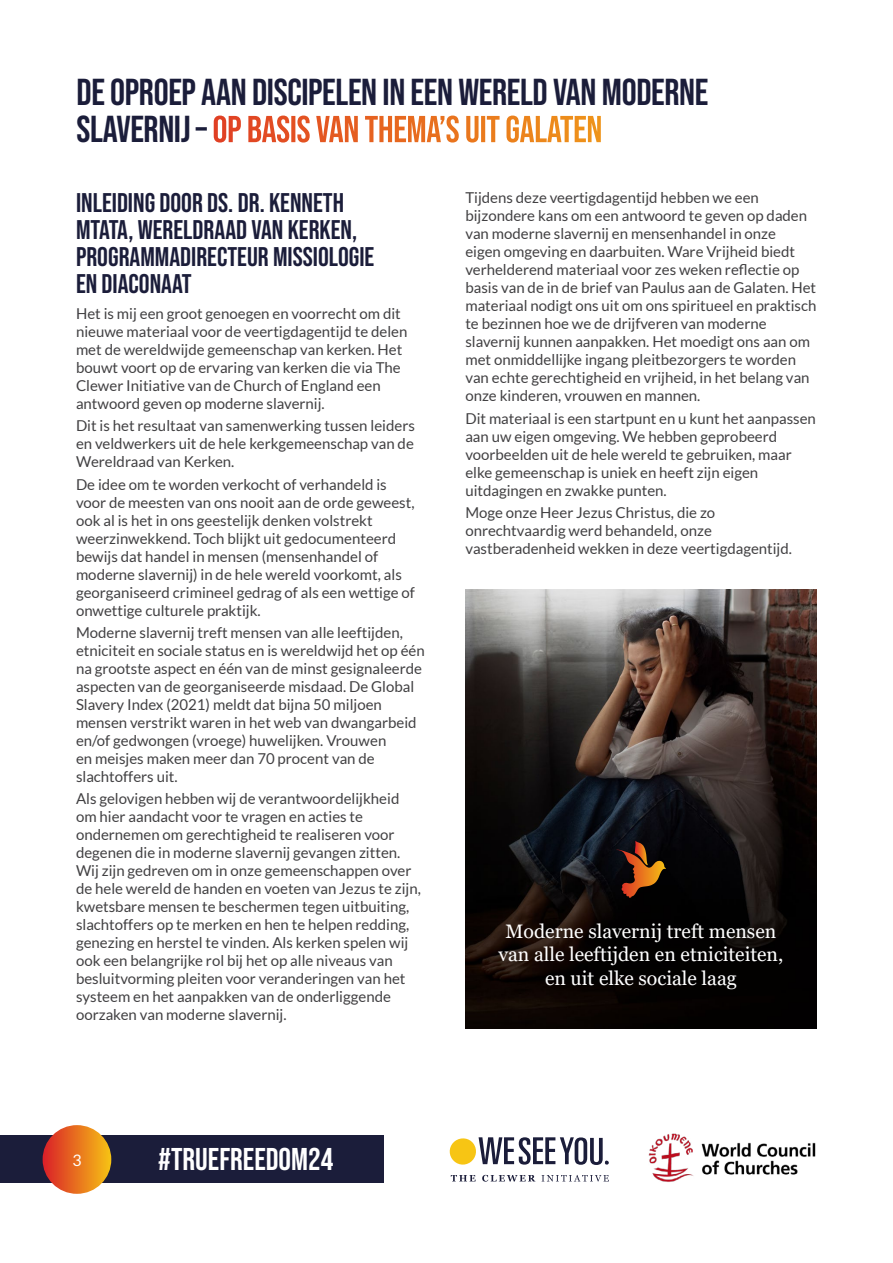
<style>
.page{position:relative;width:893px;height:1263px;background:#fff}
.page>*{position:absolute;margin:0;border:0;box-sizing:border-box;transform-origin:0 0}
.t1{font:37.5px/37.5px "Bebas Neue";letter-spacing:-.01em;color:#1b1d3a}
.t2{font:31.5px "Bebas Neue";color:#fff}
.t3{font:27px/27px "Bebas Neue";color:#1b1d3a}
.t4{font:19.5px/23.4px "Georgia";color:#fff;text-align:center}
.t5{font:15.75px "Lato";color:#fff}
.t6{font:15px/18px "Lato";color:#414042}
.s1{color:#fff}
</style>
<div class="page">
<img style="left:465px;top:590px;width:351px;height:438px">
<svg style="left:616px;top:841px;width:50px;height:57px;background:#572c11"></svg>
<svg style="left:451px;top:1175px;width:25px;height:6px"></svg>
<svg style="left:482px;top:1175px;width:53px;height:6px"></svg>
<svg style="left:542px;top:1175px;width:67px;height:6px"></svg>
<svg style="left:450px;top:1137px;width:159px;height:28px"></svg>
<img style="left:648px;top:1133px;width:168px;height:49px">
<div style="left:0;top:1135px;width:383px;height:48px;background:#1b1d3a"></div>
<div style="left:43px;top:1126px;width:68px;height:67px;background:linear-gradient(to right,#da2028,#f6c015);border-radius:34px"></div>
<div style="left:43px;top:1125px;width:68px;height:69px;border:2px solid #fff;border-radius:50%"></div>
<h1 class="t1" style="left:77px;top:73px;width:633px">DE OPROEP AAN DISCIPELEN IN EEN WERELD VAN MODERNE<br>SLAVERNIJ – <span class="s1">OP BASIS VAN THEMA’S UIT GALATEN</span></h1>
<h3 class="t3" style="left:76px;top:188px;width:300px">INLEIDING DOOR DS. DR. KENNETH<br>MTATA, WERELDRAAD VAN KERKEN,<br>PROGRAMMADIRECTEUR MISSIOLOGIE<br>EN DIACONAAT</h3>
<p class="t6" style="left:76px;top:305px;width:333px">Het is mij een groot genoegen en voorrecht om dit nieuwe materiaal voor de veertigdagentijd te delen met de wereldwijde gemeenschap van kerken. Het bouwt voort op de ervaring van kerken die via The Clewer Initiative van de Church of England een antwoord geven op moderne slavernij.</p>
<p class="t6" style="left:76px;top:417px;width:340px;text-align:justify">Dit is het resultaat van samenwerking tussen leiders en veldwerkers uit de hele kerkgemeenschap van de Wereldraad van Kerken.</p>
<p class="t6" style="left:76px;top:475px;width:340px">De idee om te worden verkocht of verhandeld is voor de meesten van ons nooit aan de orde geweest, ook al is het in ons geestelijk denken volstrekt weerzinwekkend. Toch blijkt uit gedocumenteerd bewijs dat handel in mensen (mensenhandel of moderne slavernij) in de hele wereld voorkomt, als georganiseerd crimineel gedrag of als een wettige of onwettige culturele praktijk.</p>
<p class="t6" style="left:76px;top:623px;width:350px">Moderne slavernij treft mensen van alle leeftijden, etniciteit en sociale status en is wereldwijd het op één na grootste aspect en één van de minst gesignaleerde aspecten van de georganiseerde misdaad. De Global Slavery Index (2021) meldt dat bijna 50 miljoen mensen verstrikt waren in het web van dwangarbeid en/of gedwongen (vroege) huwelijken. Vrouwen<br>en meisjes maken meer dan 70 procent van de slachtoffers uit.</p>
<p class="t6" style="left:76px;top:790px;width:346px">Als gelovigen hebben wij de verantwoordelijkheid om hier aandacht voor te vragen en acties te ondernemen om gerechtigheid te realiseren voor degenen die in moderne slavernij gevangen zitten.<br>Wij zijn gedreven om in onze gemeenschappen over de hele wereld de handen en voeten van Jezus te zijn, kwetsbare mensen te beschermen tegen uitbuiting, slachtoffers op te merken en hen te helpen redding, genezing en herstel te vinden. Als kerken spelen wij ook een belangrijke rol bij het op alle niveaus van besluitvorming pleiten voor veranderingen van het systeem en het aanpakken van de onderliggende oorzaken van moderne slavernij.</p>
<p class="t6" style="left:465px;top:189px;width:353px">Tijdens deze veertigdagentijd hebben we een bijzondere kans om een antwoord te geven op daden van moderne slavernij en mensenhandel in onze<br>eigen omgeving en daarbuiten. Ware Vrijheid biedt verhelderend materiaal voor zes weken reflectie op basis van de in de brief van Paulus aan de Galaten. Het materiaal nodigt ons uit om ons spiritueel en praktisch te bezinnen hoe we de drijfveren van moderne slavernij kunnen aanpakken. Het moedigt ons aan om met onmiddellijke ingang pleitbezorgers te worden van echte gerechtigheid en vrijheid, in het belang van onze kinderen, vrouwen en mannen.</p>
<p class="t6" style="left:465px;top:409px;width:352px">Dit materiaal is een startpunt en u kunt het aanpassen aan uw eigen omgeving. We hebben geprobeerd voorbeelden uit de hele wereld te gebruiken, maar elke gemeenschap is uniek en heeft zijn eigen uitdagingen en zwakke punten.</p>
<p class="t6" style="left:465px;top:503px;width:328px">Moge onze Heer Jezus Christus, die zo onrechtvaardig werd behandeld, onze vastberadenheid wekken in deze veertigdagentijd.</p>
<h3 class="t4" style="left:498px;top:920px;width:286px">Moderne slavernij treft mensen van alle leeftijden en etniciteiten, en uit elke sociale laag</h3>
<p class="t5" style="left:72px;top:1152px;width:11px">3</p>
<h2 class="t2" style="left:158px;top:1141px;width:177px">#TRUEFREEDOM24</h2>
</div>
